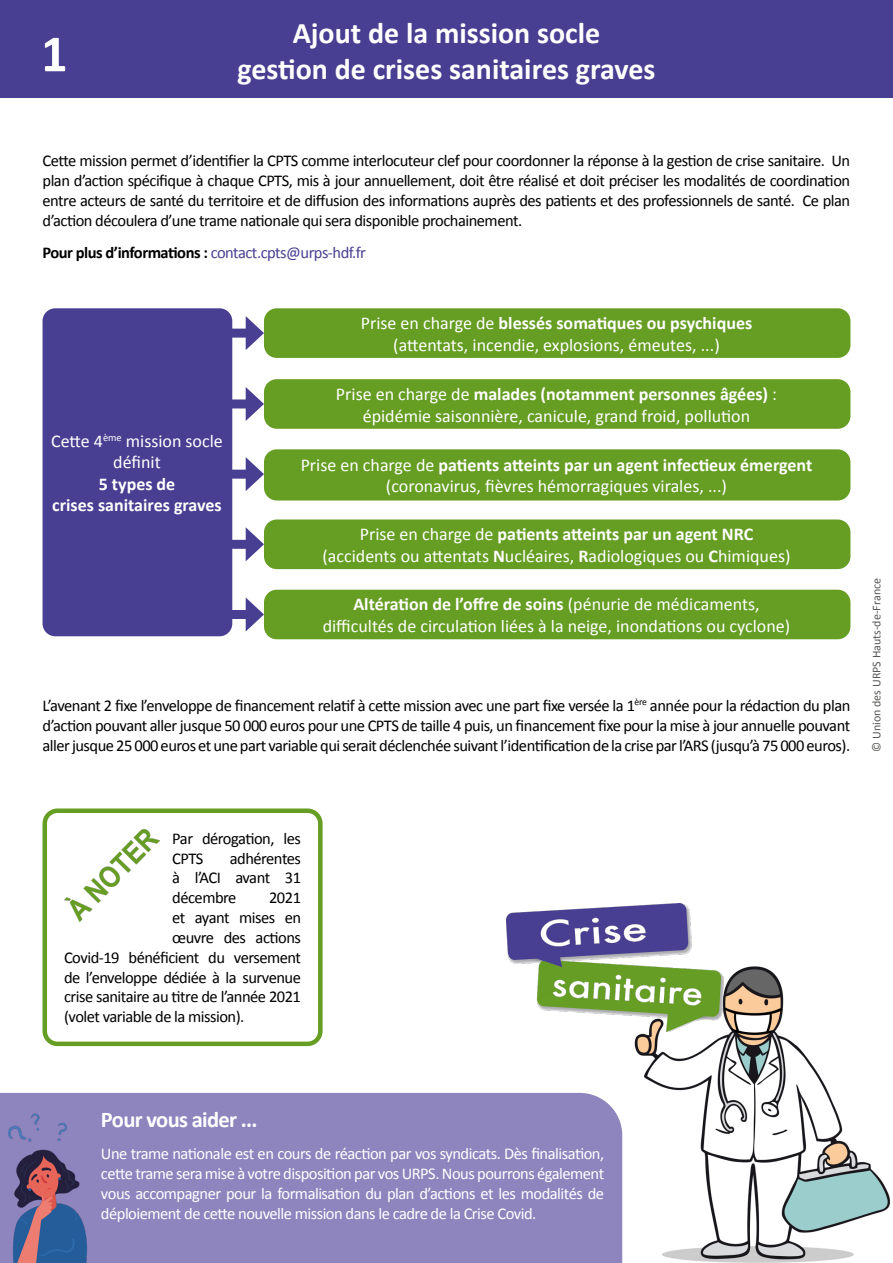
<style>
.page{position:relative;width:893px;height:1263px;background:#fff}
.page>*{position:absolute;margin:0;border:0;box-sizing:border-box;transform-origin:0 0}
.t1{font:700 52.5px "Calibri";color:#fff}
.t2{font:700 30px "Calibri";color:#fff}
.t3{font:700 22.5px "Calibri";letter-spacing:-.03em;color:#fff}
.t4{font:18px/21.6px "Calibri";color:#fff;text-align:center}
.t5{font:700 18px/21.6px "Calibri";color:#fff;text-align:center}
.t6{font:16.5px/19.8px "Calibri";letter-spacing:-.03em;color:#000;text-align:justify}
.t7{font:16.5px/19.8px "Calibri";letter-spacing:-.03em;color:#fff;text-align:justify}
.t8{font:16.5px "Calibri";letter-spacing:-.03em;color:#483f92}
.t9{font:12px "Calibri";color:#575756}
.s1{font-weight:700;color:#000}
.s2{font-weight:700}
</style>
<div class="page">
<img style="left:634px;top:966px;width:257px;height:297px">
<div style="left:0;top:0;width:893px;height:98px;background:#483f92"></div>
<div style="left:43px;top:308px;width:189px;height:328px;background:#483f92;border-radius:13px"></div>
<div style="left:224px;top:470px;width:29px;height:9px;background:#483f92"></div>
<svg style="left:246px;top:457px;width:18px;height:34px"></svg>
<div style="left:264px;top:308px;width:586px;height:50px;background:#669e24;border-radius:13px"></div>
<div style="left:264px;top:379px;width:586px;height:50px;background:#669e24;border-radius:13px"></div>
<div style="left:264px;top:449px;width:586px;height:51px;background:#669e24;border-radius:13px"></div>
<div style="left:264px;top:519px;width:586px;height:50px;background:#669e24;border-radius:13px"></div>
<div style="left:264px;top:590px;width:586px;height:49px;background:#669e24;border-radius:13px"></div>
<div style="left:224px;top:329px;width:29px;height:9px;background:#483f92"></div>
<svg style="left:246px;top:316px;width:18px;height:34px"></svg>
<div style="left:224px;top:399px;width:29px;height:9px;background:#483f92"></div>
<svg style="left:246px;top:387px;width:18px;height:34px"></svg>
<div style="left:224px;top:540px;width:29px;height:9px;background:#483f92"></div>
<svg style="left:246px;top:527px;width:18px;height:34px"></svg>
<div style="left:224px;top:610px;width:29px;height:9px;background:#483f92"></div>
<svg style="left:246px;top:598px;width:18px;height:33px"></svg>
<img style="left:506px;top:904px;width:217px;height:127px">
<div style="left:43px;top:808px;width:280px;height:238px;border:4px solid #669e24;border-radius:13px"></div>
<div style="left:0;top:1093px;width:622px;height:170px;background:#8e84be"></div>
<img style="left:9px;top:1092px;width:79px;height:171px">
<img style="left:64px;top:829px;width:95px;height:93px">
<h1 class="t1" style="left:41px;top:20px;width:28px">1</h1>
<h2 class="t2" style="left:293px;top:14px;width:309px">Ajout de la mission socle</h2>
<h2 class="t2" style="left:237px;top:50px;width:419px">gestion de crises sanitaires graves</h2>
<p class="t6" style="left:43px;top:151px;width:809px">Cette mission permet d’identifier la CPTS comme interlocuteur clef pour coordonner la réponse à la gestion de crise sanitaire. Un plan d’action spécifique à chaque CPTS, mis à jour annuellement, doit être réalisé et doit préciser les modalités de coordination entre acteurs de santé du territoire et de diffusion des informations auprès des patients et des professionnels de santé. Ce plan d’action découlera d’une trame nationale qui sera disponible prochainement.</p>
<p class="t8" style="left:43px;top:242px;width:325px"><span class="s1">Pour plus d’informations :</span> contact.cpts@urps-hdf.fr</p>
<p class="t4" style="left:51px;top:430px;width:173px">Cette 4<sup>ème</sup> mission socle définit</p>
<p class="t5" style="left:52px;top:473px;width:171px">5 types de<br>crises sanitaires graves</p>
<p class="t4" style="left:361px;top:312px;width:393px">Prise en charge de <span class="s2">blessés somatiques ou psychiques </span>(attentats, incendie, explosions, émeutes, ...)</p>
<p class="t4" style="left:336px;top:383px;width:443px">Prise en charge de <span class="s2">malades (notamment personnes âgées)</span> : épidémie saisonnière, canicule, grand froid, pollution</p>
<p class="t4" style="left:301px;top:454px;width:513px">Prise en charge de <span class="s2">patients atteints par un agent infectieux émergent </span>(coronavirus, fièvres hémorragiques virales, ...)</p>
<p class="t4" style="left:322px;top:523px;width:469px">Prise en charge de <span class="s2">patients atteints par un agent NRC </span>(accidents ou attentats <span class="s2">N</span>ucléaires, <span class="s2">R</span>adiologiques ou <span class="s2">C</span>himiques)</p>
<p class="t4" style="left:323px;top:594px;width:469px"><span class="s2">Altération de l’offre de soins</span> (pénurie de médicaments, difficultés de circulation liées à la neige, inondations ou cyclone)</p>
<p class="t6" style="left:43px;top:696px;width:809px">L’avenant 2 fixe l’enveloppe de financement relatif à cette mission avec une part fixe versée la 1<sup>ère</sup> année pour la rédaction du plan d’action pouvant aller jusque 50 000 euros pour une CPTS de taille 4 puis, un financement fixe pour la mise à jour annuelle pouvant aller jusque 25 000 euros et une part variable qui serait déclenchée suivant l’identification de la crise par l’ARS (jusqu’à 75 000 euros).</p>
<p class="t9" style="left:869px;top:752px;width:175px;rotate:-90deg">© Union des URPS Hauts-de-France</p>
<p class="t6" style="left:172px;top:828px;width:130px">Par dérogation, les<br>CPTS</p>
<p class="t6" style="left:172px;top:848px;width:130px;text-indent:58px">adhérentes à l’ACI avant 31 décembre</p>
<p class="t6" style="left:269px;top:888px;width:33px">2021</p>
<p class="t6" style="left:172px;top:908px;width:130px">et ayant mises en</p>
<p class="t6" style="left:172px;top:927px;width:130px">œuvre des actions</p>
<p class="t6" style="left:64px;top:947px;width:238px">Covid-19 bénéficient du versement</p>
<p class="t6" style="left:64px;top:967px;width:238px">de l’enveloppe dédiée à la survenue</p>
<p class="t6" style="left:64px;top:987px;width:238px">crise sanitaire au titre de l’année 2021</p>
<p class="t6" style="left:64px;top:1007px;width:182px">(volet variable de la mission).</p>
<h3 class="t3" style="left:101px;top:1105px;width:158px">Pour vous aider ...</h3>
<p class="t7" style="left:101px;top:1144px;width:505px">Une trame nationale est en cours de réaction par vos syndicats. Dès finalisation, cette trame sera mise à votre disposition par vos URPS. Nous pourrons également vous accompagner pour la formalisation du plan d’actions et les modalités de déploiement de cette nouvelle mission dans le cadre de la Crise Covid.</p>
</div>
